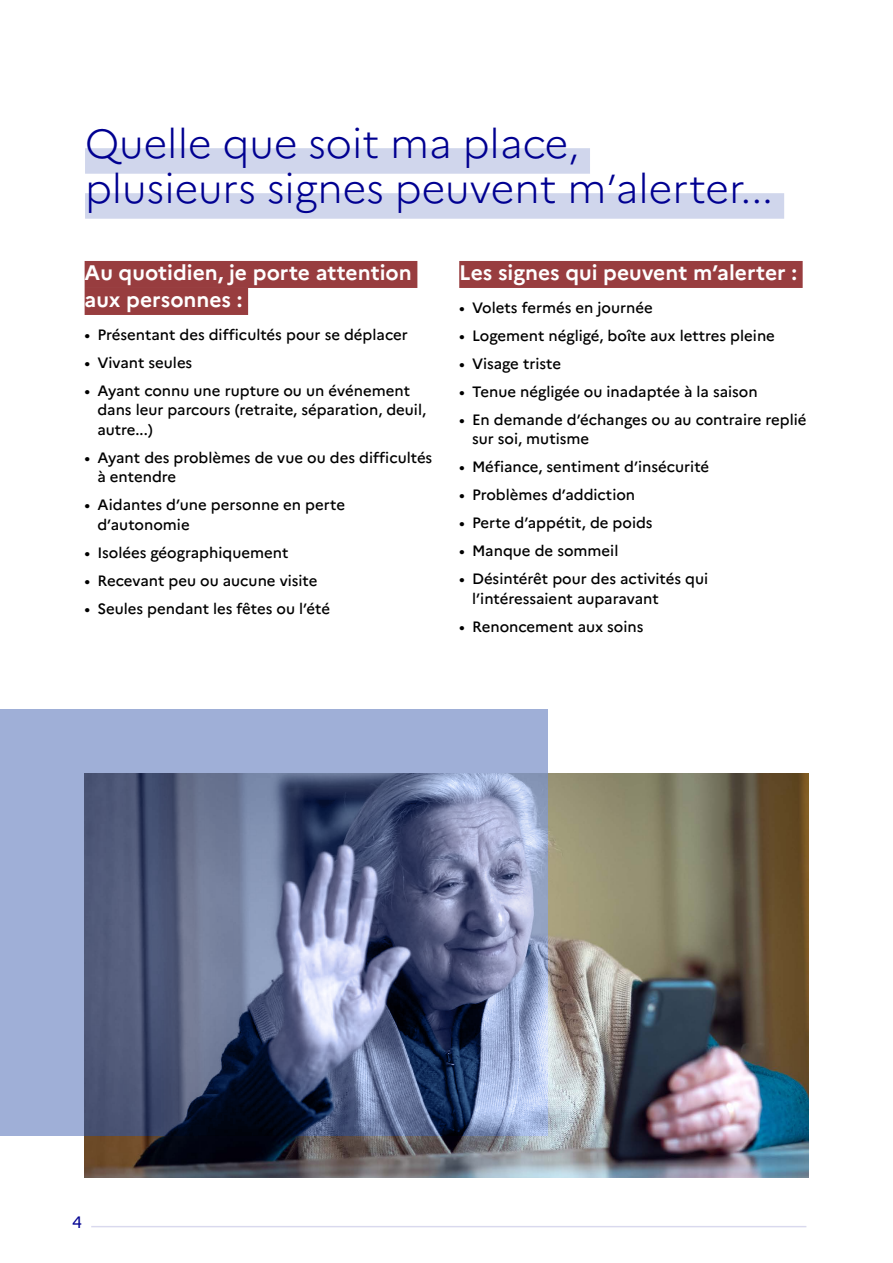
<style>
.page{position:relative;width:893px;height:1263px;background:#fff}
.page>*{position:absolute;margin:0;border:0;box-sizing:border-box;transform-origin:0 0}
.t1{font:300 40.5px/45px "Marianne";color:#000091}
.t2{font:700 21px/27px "Marianne";color:#fff}
.t3{font:16.5px "Marianne";color:#000091}
.t4{font:500 15px/19.5px "Marianne";color:#000}
</style>
<div class="page">
<hr style="left:92px;top:1226px;width:714px;height:1px;background:#000091">
<div style="left:85px;top:148px;width:505px;height:26px;background:#d0d6ec"></div>
<div style="left:85px;top:193px;width:699px;height:26px;background:#d0d6ec"></div>
<div style="left:85px;top:261px;width:332px;height:27px;background:#983d3f"></div>
<div style="left:85px;top:288px;width:163px;height:27px;background:#983d3f"></div>
<div style="left:459px;top:261px;width:344px;height:27px;background:#983d3f"></div>
<img style="left:85px;top:774px;width:723px;height:404px">
<svg style="left:0;top:709px;width:547px;height:426px"></svg>
<h1 class="t1" style="left:85px;top:121px;width:690px">Quelle que soit ma place,<br>plusieurs signes peuvent m’alerter...</h1>
<h2 class="t2" style="left:85px;top:259px;width:329px">Au quotidien, je porte attention aux personnes :</h2>
<p class="t4" style="left:85px;top:325px;width:325px">• Présentant des difficultés pour se déplacer</p>
<p class="t4" style="left:85px;top:353px;width:109px">• Vivant seules</p>
<p class="t4" style="left:97px;top:381px;width:330px;text-indent:-13px">• Ayant connu une rupture ou un événement dans leur parcours (retraite, séparation, deuil, autre...)</p>
<p class="t4" style="left:97px;top:448px;width:336px;text-indent:-13px">• Ayant des problèmes de vue ou des difficultés à entendre</p>
<p class="t4" style="left:97px;top:495px;width:249px;text-indent:-13px">• Aidantes d’une personne en perte d’autonomie</p>
<p class="t4" style="left:85px;top:543px;width:205px">• Isolées géographiquement</p>
<p class="t4" style="left:85px;top:571px;width:234px">• Recevant peu ou aucune visite</p>
<p class="t4" style="left:85px;top:599px;width:247px">• Seules pendant les fêtes ou l’été</p>
<h2 class="t2" style="left:459px;top:259px;width:339px">Les signes qui peuvent m’alerter :</h2>
<p class="t4" style="left:459px;top:298px;width:195px">• Volets fermés en journée</p>
<p class="t4" style="left:459px;top:326px;width:317px">• Logement négligé, boîte aux lettres pleine</p>
<p class="t4" style="left:459px;top:354px;width:103px">• Visage triste</p>
<p class="t4" style="left:459px;top:382px;width:300px">• Tenue négligée ou inadaptée à la saison</p>
<p class="t4" style="left:472px;top:410px;width:336px;text-indent:-13px">• En demande d’échanges ou au contraire replié sur soi, mutisme</p>
<p class="t4" style="left:459px;top:457px;width:251px">• Méfiance, sentiment d’insécurité</p>
<p class="t4" style="left:459px;top:485px;width:177px">• Problèmes d’addiction</p>
<p class="t4" style="left:459px;top:513px;width:195px">• Perte d’appétit, de poids</p>
<p class="t4" style="left:459px;top:541px;width:161px">• Manque de sommeil</p>
<p class="t4" style="left:472px;top:569px;width:238px;text-indent:-13px">• Désintérêt pour des activités qui l’intéressaient auparavant</p>
<p class="t4" style="left:459px;top:617px;width:186px">• Renoncement aux soins</p>
<p class="t3" style="left:72px;top:1212px;width:11px">4</p>
</div>
